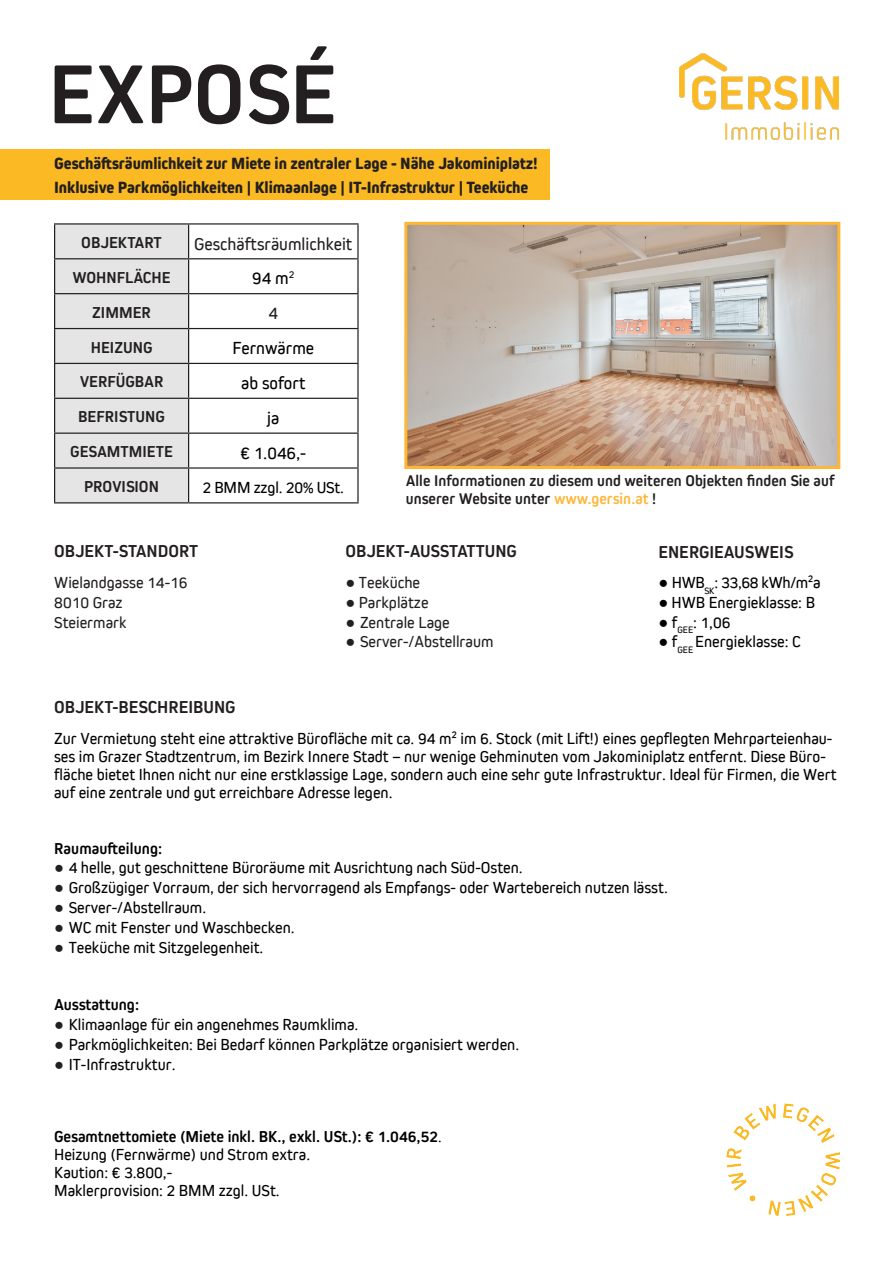
<style>
.page{position:relative;width:893px;height:1263px;background:#fff}
.page>*{position:absolute;margin:0;border:0;box-sizing:border-box;transform-origin:0 0}
.t1{font:700 87px "Kiro";color:#231f20}
.t2{font:700 18px "Kiro";color:#231f20}
.t3{font:18px "Kiro W01";color:#000001}
.t4{font:18px "Kiro W01";color:#231f20}
.t5{font:800 16.95px "Kiro";letter-spacing:-.005em;color:#231f20}
.t6{font:16.5px/18px "Kiro W01";color:#000001}
.t7{font:16.5px "Kiro W01";color:#231f20}
.t8{font:700 16.5px "Kiro";color:#000001}
.t9{font:700 16.5px "Kiro";color:#231f20}
.t10{font:16.5px "Kiro W01";letter-spacing:-.02em;color:#000001}
.t11{font:700 16.05px/18px "Kiro";letter-spacing:.005em;color:#231f20}
.s1{color:#fdb739}
.s2{font-family:"Arial"}
.s3{font-family:"Arial";color:#231f20}
.s4{font-family:"Kiro W01";font-weight:400;font-size:15px}
</style>
<div class="page">
<div style="left:0;top:149px;width:550px;height:51px;background:#fbba23"></div>
<div style="left:55px;top:225px;width:133px;height:277px;background:#e5e5e5"></div>
<hr style="left:54px;top:223px;width:135px;height:2px;background:#231f20">
<hr style="left:54px;top:225px;width:1px;height:33px;background:#231f20">
<hr style="left:189px;top:223px;width:170px;height:2px;background:#231f20">
<hr style="left:188px;top:225px;width:1px;height:33px;background:#231f20">
<hr style="left:357px;top:225px;width:2px;height:33px;background:#231f20">
<hr style="left:54px;top:258px;width:135px;height:1px;background:#231f20">
<hr style="left:54px;top:259px;width:1px;height:34px;background:#231f20">
<hr style="left:189px;top:258px;width:170px;height:1px;background:#231f20">
<hr style="left:188px;top:259px;width:1px;height:34px;background:#231f20">
<hr style="left:357px;top:259px;width:2px;height:34px;background:#231f20">
<hr style="left:54px;top:293px;width:135px;height:1px;background:#231f20">
<hr style="left:54px;top:294px;width:1px;height:34px;background:#231f20">
<hr style="left:189px;top:293px;width:170px;height:1px;background:#231f20">
<hr style="left:188px;top:294px;width:1px;height:34px;background:#231f20">
<hr style="left:357px;top:294px;width:2px;height:34px;background:#231f20">
<hr style="left:54px;top:328px;width:135px;height:1px;background:#231f20">
<hr style="left:54px;top:329px;width:1px;height:34px;background:#231f20">
<hr style="left:189px;top:328px;width:170px;height:1px;background:#231f20">
<hr style="left:188px;top:329px;width:1px;height:34px;background:#231f20">
<hr style="left:357px;top:329px;width:2px;height:34px;background:#231f20">
<hr style="left:54px;top:363px;width:135px;height:1px;background:#231f20">
<hr style="left:54px;top:364px;width:1px;height:34px;background:#231f20">
<hr style="left:189px;top:363px;width:170px;height:1px;background:#231f20">
<hr style="left:188px;top:364px;width:1px;height:34px;background:#231f20">
<hr style="left:357px;top:364px;width:2px;height:34px;background:#231f20">
<hr style="left:54px;top:398px;width:135px;height:1px;background:#231f20">
<hr style="left:54px;top:399px;width:1px;height:33px;background:#231f20">
<hr style="left:189px;top:398px;width:170px;height:1px;background:#231f20">
<hr style="left:188px;top:399px;width:1px;height:33px;background:#231f20">
<hr style="left:357px;top:399px;width:2px;height:33px;background:#231f20">
<hr style="left:54px;top:432px;width:135px;height:2px;background:#231f20">
<hr style="left:54px;top:434px;width:1px;height:33px;background:#231f20">
<hr style="left:189px;top:432px;width:170px;height:2px;background:#231f20">
<hr style="left:188px;top:434px;width:1px;height:33px;background:#231f20">
<hr style="left:357px;top:434px;width:2px;height:33px;background:#231f20">
<hr style="left:54px;top:467px;width:135px;height:2px;background:#231f20">
<hr style="left:54px;top:469px;width:1px;height:33px;background:#231f20">
<hr style="left:189px;top:467px;width:170px;height:2px;background:#231f20">
<hr style="left:188px;top:469px;width:1px;height:33px;background:#231f20">
<hr style="left:357px;top:469px;width:2px;height:33px;background:#231f20">
<hr style="left:54px;top:502px;width:135px;height:1px;background:#231f20">
<hr style="left:189px;top:502px;width:170px;height:1px;background:#231f20">
<img style="left:408px;top:226px;width:428px;height:239px">
<div style="left:404px;top:222px;width:436px;height:247px;border:3px solid #fdb735"></div>
<img style="left:727px;top:1103px;width:112px;height:112px">
<img style="left:680px;top:53px;width:159px;height:87px">
<p class="t1" style="left:48px;top:44px;width:290px">EXPOSÉ</p>
<p class="t5" style="left:54px;top:154px;width:485px">Geschäftsräumlichkeit zur Miete in zentraler Lage - Nähe Jakominiplatz!</p>
<p class="t5" style="left:54px;top:178px;width:476px">Inklusive Parkmöglichkeiten | Klimaanlage | IT-Infrastruktur | Teeküche</p>
<p class="t9" style="left:81px;top:233px;width:82px">OBJEKTART</p>
<p class="t4" style="left:194px;top:234px;width:160px">Geschäftsräumlichkeit</p>
<p class="t9" style="left:72px;top:268px;width:100px">WOHNFLÄCHE</p>
<p class="t3" style="left:252px;top:268px;width:44px">94 m<sup>2</sup></p>
<p class="t9" style="left:92px;top:303px;width:60px">ZIMMER</p>
<p class="t4" style="left:269px;top:303px;width:11px">4</p>
<p class="t9" style="left:91px;top:337px;width:63px">HEIZUNG</p>
<p class="t3" style="left:232px;top:338px;width:83px">Fernwärme</p>
<p class="t9" style="left:80px;top:372px;width:85px">VERFÜGBAR</p>
<p class="t3" style="left:241px;top:373px;width:66px">ab sofort</p>
<p class="t9" style="left:78px;top:407px;width:88px">BEFRISTUNG</p>
<p class="t3" style="left:267px;top:408px;width:14px">ja</p>
<p class="t9" style="left:70px;top:442px;width:104px">GESAMTMIETE</p>
<p class="t3" style="left:240px;top:443px;width:67px">€ 1.046,-</p>
<p class="t9" style="left:84px;top:477px;width:76px">PROVISION</p>
<p class="t6" style="left:203px;top:478px;width:143px">2 BMM zzgl. 20% USt.</p>
<p class="t11" style="left:406px;top:471px;width:430px">Alle Informationen zu diesem und weiteren Objekten finden Sie auf unserer Website unter <span class="s1">www.gersin.at</span> !</p>
<p class="t2" style="left:54px;top:541px;width:145px">OBJEKT-STANDORT</p>
<p class="t7" style="left:54px;top:573px;width:135px">Wielandgasse 14-16</p>
<p class="t7" style="left:54px;top:593px;width:70px">8010 Graz</p>
<p class="t7" style="left:54px;top:613px;width:74px">Steiermark</p>
<p class="t2" style="left:345px;top:541px;width:173px">OBJEKT-AUSSTATTUNG</p>
<p class="t7" style="left:345px;top:573px;width:76px"><span class="s2">●</span> Teeküche</p>
<p class="t7" style="left:345px;top:593px;width:85px"><span class="s2">●</span> Parkplätze</p>
<p class="t7" style="left:345px;top:613px;width:106px"><span class="s2">●</span> Zentrale Lage</p>
<p class="t7" style="left:345px;top:633px;width:150px"><span class="s2">●</span> Server-/Abstellraum</p>
<p class="t2" style="left:658px;top:541px;width:136px">ENERGIEAUSWEIS</p>
<p class="t10" style="left:658px;top:573px;width:164px"><span class="s2">●</span> HWB<sub>SK</sub>: 33,68 kWh/m²a</p>
<p class="t6" style="left:658px;top:593px;width:158px"><span class="s2">●</span> HWB Energieklasse: B</p>
<p class="t6" style="left:658px;top:613px;width:74px"><span class="s2">●</span> f<sub>GEE</sub>: 1,06</p>
<p class="t6" style="left:658px;top:632px;width:144px"><span class="s2">●</span> f<sub>GEE</sub> Energieklasse: C</p>
<p class="t2" style="left:54px;top:697px;width:183px">OBJEKT-BESCHREIBUNG</p>
<p class="t6" style="left:54px;top:729px;width:784px">Zur Vermietung steht eine attraktive Bürofläche mit ca. 94 m² im 6. Stock (mit Lift!) eines gepflegten Mehrparteienhau&shy;ses im Grazer Stadtzentrum, im Bezirk Innere Stadt – nur wenige Gehminuten vom Jakominiplatz entfernt. Diese Büro&shy;fläche bietet Ihnen nicht nur eine erstklassige Lage, sondern auch eine sehr gute Infrastruktur. Ideal für Firmen, die Wert auf eine zentrale und gut erreichbare Adresse legen.</p>
<p class="t8" style="left:54px;top:838px;width:110px">Raumaufteilung:</p>
<p class="t6" style="left:54px;top:858px;width:470px"><span class="s3">●</span> 4 helle, gut geschnittene Büroräume mit Ausrichtung nach Süd-Osten.</p>
<p class="t6" style="left:54px;top:878px;width:615px"><span class="s3">●</span> Großzügiger Vorraum, der sich hervorragend als Empfangs- oder Wartebereich nutzen lässt.</p>
<p class="t6" style="left:54px;top:898px;width:154px"><span class="s3">●</span> Server-/Abstellraum.</p>
<p class="t6" style="left:54px;top:918px;width:242px"><span class="s3">●</span> WC mit Fenster und Waschbecken.</p>
<p class="t6" style="left:54px;top:938px;width:211px"><span class="s3">●</span> Teeküche mit Sitzgelegenheit.</p>
<p class="t8" style="left:54px;top:995px;width:86px">Ausstattung:</p>
<p class="t6" style="left:54px;top:1015px;width:306px"><span class="s3">●</span> Klimaanlage für ein angenehmes Raumklima.</p>
<p class="t6" style="left:54px;top:1035px;width:467px"><span class="s3">●</span> Parkmöglichkeiten: Bei Bedarf können Parkplätze organisiert werden.</p>
<p class="t6" style="left:54px;top:1055px;width:123px"><span class="s3">●</span> IT-Infrastruktur.</p>
<p class="t8" style="left:54px;top:1126px;width:389px">Gesamtnettomiete (Miete inkl. BK., exkl. USt.): € 1.046,52<span class="s4">.</span></p>
<p class="t6" style="left:54px;top:1145px;width:258px">Heizung (Fernwärme) und Strom extra.</p>
<p class="t6" style="left:54px;top:1163px;width:120px">Kaution: € 3.800,-</p>
<p class="t6" style="left:54px;top:1181px;width:227px">Maklerprovision: 2 BMM zzgl. USt.</p>
</div>
